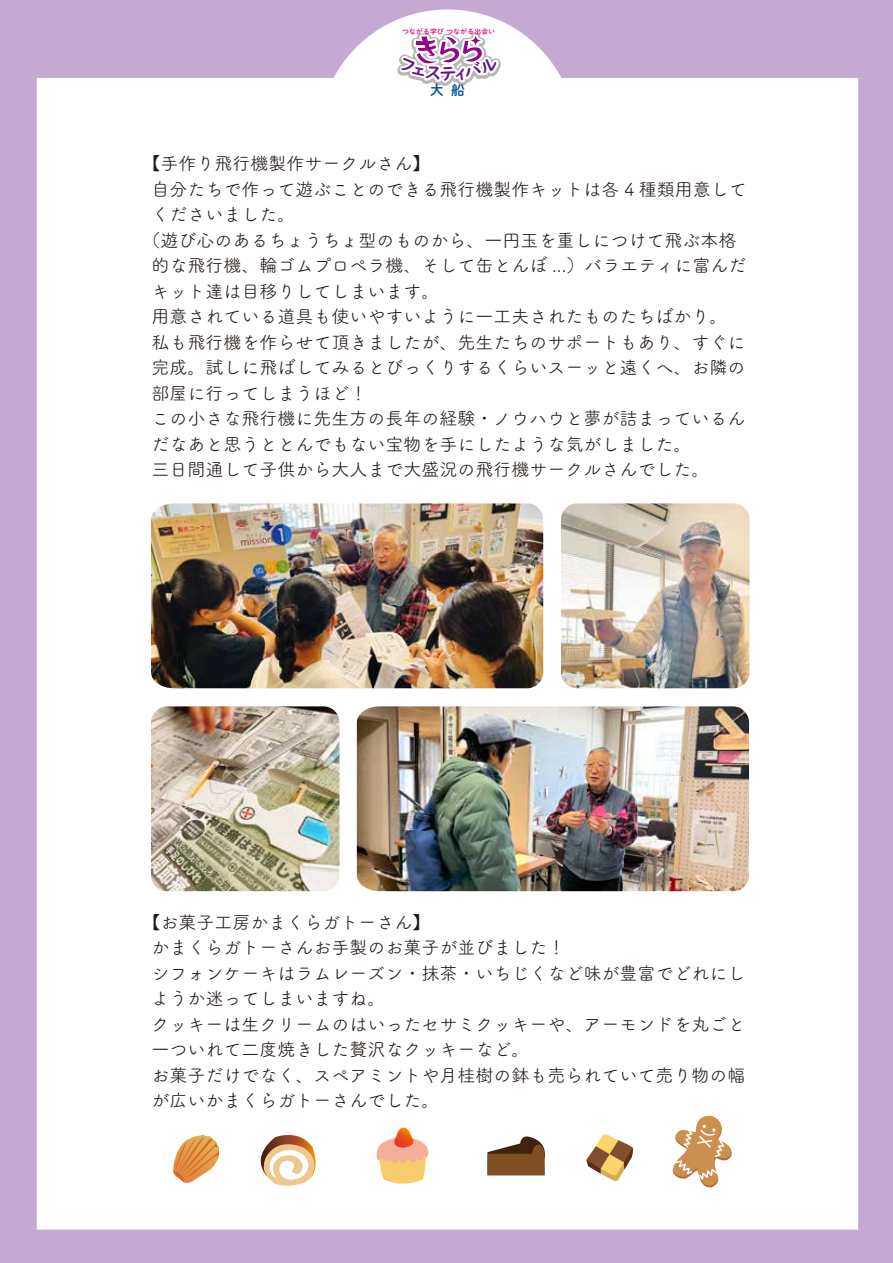
<style>
.page{position:relative;width:893px;height:1263px;background:#c4a9d2}
.page>*{position:absolute;margin:0;border:0;box-sizing:border-box;transform-origin:0 0}
.t1{font:18px/25.5px "Tsuku A Rd Gothic Std R";color:#221815}
.t2{font:13.5px "DNP Shuei M Go Std B";color:#004e9c}
.t3{font:6.75px "DNP Shuei M Go Std B";letter-spacing:.04em;color:#e4007f}
</style>
<div class="page">
<div style="left:37px;top:22px;width:821px;height:1207px;background:#fff"></div>
<svg style="left:672px;top:1114px;width:63px;height:76px"></svg>
<svg style="left:243px;top:1128px;width:82px;height:60px"></svg>
<svg style="left:173px;top:1135px;width:46px;height:51px"></svg>
<svg style="left:376px;top:1127px;width:55px;height:62px"></svg>
<svg style="left:487px;top:1134px;width:58px;height:41px"></svg>
<svg style="left:586px;top:1133px;width:47px;height:49px"></svg>
<img style="left:561px;top:503px;width:188px;height:185px">
<img style="left:151px;top:706px;width:188px;height:185px">
<img style="left:151px;top:503px;width:392px;height:185px">
<img style="left:357px;top:706px;width:392px;height:185px">
<svg style="left:391px;top:9px;width:117px;height:128px"></svg>
<p class="t3" style="left:402px;top:26px;width:95px">つながる学び つながる出会い</p>
<p class="t2" style="left:430px;top:80px;width:36px">大船</p>
<p class="t1" style="left:142px;top:150px;width:290px">【手作り飛行機製作サークルさん】</p>
<p class="t1" style="left:151px;top:175px;width:597px">自分たちで作って遊ぶことのできる飛行機製作キットは各 4 種類用意して</p>
<p class="t1" style="left:151px;top:201px;width:146px">くださいました。</p>
<p class="t1" style="left:142px;top:226px;width:596px">（遊び心のあるちょうちょ型のものから、一円玉を重しにつけて飛ぶ本格</p>
<p class="t1" style="left:151px;top:252px;width:597px">的な飛行機、輪ゴムプロペラ機、そして缶とんぼ ...）バラエティに富んだ</p>
<p class="t1" style="left:151px;top:277px;width:290px">キット達は目移りしてしまいます。</p>
<p class="t1" style="left:151px;top:303px;width:578px">用意されている道具も使いやすいように一工夫されたものたちばかり。</p>
<p class="t1" style="left:151px;top:328px;width:596px">私も飛行機を作らせて頂きましたが、先生たちのサポートもあり、すぐに</p>
<p class="t1" style="left:151px;top:354px;width:596px">完成。試しに飛ばしてみるとびっくりするくらいスーッと遠くへ、お隣の</p>
<p class="t1" style="left:151px;top:379px;width:218px">部屋に行ってしまうほど！</p>
<p class="t1" style="left:151px;top:405px;width:596px">この小さな飛行機に先生方の長年の経験・ノウハウと夢が詰まっているん</p>
<p class="t1" style="left:151px;top:430px;width:542px">だなあと思うととんでもない宝物を手にしたような気がしました。</p>
<p class="t1" style="left:151px;top:456px;width:560px">三日間通して子供から大人まで大盛況の飛行機サークルさんでした。</p>
<p class="t1" style="left:151px;top:908px;width:596px;text-indent:-9px">【お菓子工房かまくらガトーさん】<br>かまくらガトーさんお手製のお菓子が並びました！<br>シフォンケーキはラムレーズン・抹茶・いちじくなど味が豊富でどれにしようか迷ってしまいますね。<br>クッキーは生クリームのはいったセサミクッキーや、アーモンドを丸ごと一ついれて二度焼きした贅沢なクッキーなど。<br>お菓子だけでなく、スペアミントや月桂樹の鉢も売られていて売り物の幅が広いかまくらガトーさんでした。</p>
</div>
